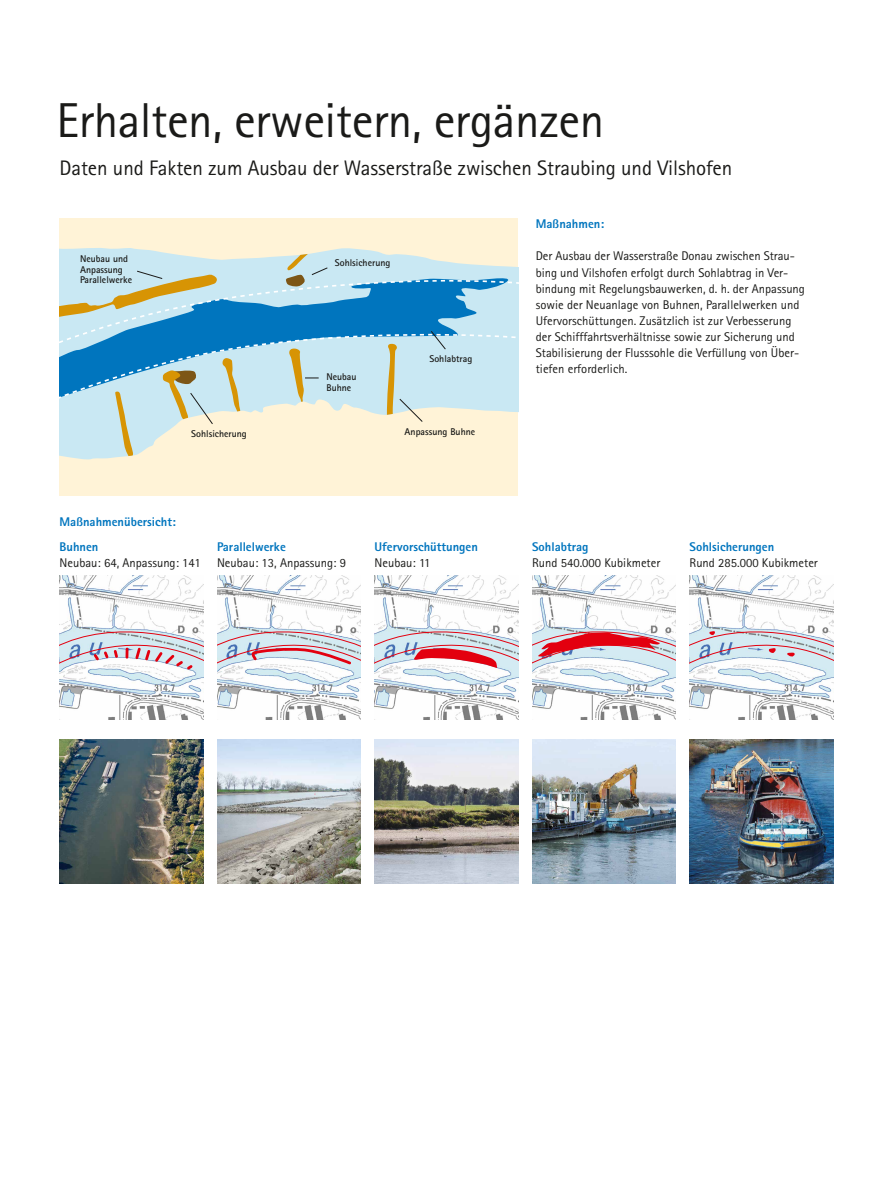
<style>
.page{position:relative;width:893px;height:1191px;background:#fff}
.page>*{position:absolute;margin:0;border:0;box-sizing:border-box;transform-origin:0 0}
.t1{font:49px "Rotis Sans Serif";letter-spacing:-.01em;color:#1a1a18}
.t2{font:21px "Rotis Sans Serif";letter-spacing:-.005em;color:#1a1a18}
.t3{font:12.6px/16.1px "Rotis Sans Serif";color:#1a1a18}
.t4{font:800 12.6px/24.8px "Rotis Sans Serif";color:#0075be}
.t5{font:700 9.8px/10.8px "Rotis Sans Serif";color:#1a1a18}
</style>
<div class="page">
<div style="left:60px;top:218px;width:458px;height:278px;background:#fff3d7"></div>
<svg style="left:60px;top:248px;width:324px;height:212px"></svg>
<svg style="left:60px;top:254px;width:458px;height:202px"></svg>
<img style="left:60px;top:575px;width:143px;height:144px">
<img style="left:217px;top:575px;width:144px;height:144px">
<img style="left:375px;top:575px;width:143px;height:144px">
<img style="left:532px;top:575px;width:144px;height:144px">
<img style="left:690px;top:575px;width:143px;height:144px">
<svg style="left:532px;top:617px;width:144px;height:50px"></svg>
<svg style="left:375px;top:617px;width:143px;height:51px"></svg>
<svg style="left:217px;top:617px;width:144px;height:50px"></svg>
<svg style="left:60px;top:617px;width:143px;height:55px"></svg>
<svg style="left:690px;top:617px;width:143px;height:50px"></svg>
<img style="left:60px;top:739px;width:143px;height:144px">
<img style="left:217px;top:739px;width:144px;height:144px">
<img style="left:375px;top:739px;width:143px;height:144px">
<img style="left:690px;top:739px;width:143px;height:144px">
<img style="left:532px;top:739px;width:144px;height:144px">
<h1 class="t1" style="left:57px;top:91px;width:549px">Erhalten, erweitern, ergänzen</h1>
<h2 class="t2" style="left:60px;top:155px;width:674px">Daten und Fakten zum Ausbau der Wasserstraße zwischen Straubing und Vilshofen</h2>
<p class="t5" style="left:80px;top:253px;width:54px">Neubau und<br>Anpassung<br>Parallelwerke</p>
<p class="t5" style="left:191px;top:428px;width:57px">Sohlsicherung</p>
<p class="t5" style="left:335px;top:257px;width:57px">Sohlsicherung</p>
<p class="t5" style="left:326px;top:371px;width:32px">Neubau<br>Buhne</p>
<p class="t5" style="left:429px;top:353px;width:44px">Sohlabtrag</p>
<p class="t5" style="left:405px;top:425px;width:72px">Anpassung Buhne</p>
<p class="t4" style="left:60px;top:509px;width:118px">Maßnahmenübersicht:<br>Buhnen</p>
<p class="t3" style="left:60px;top:554px;width:143px">Neubau: 64, Anpassung: 141</p>
<p class="t4" style="left:217px;top:534px;width:70px">Parallelwerke</p>
<p class="t3" style="left:217px;top:554px;width:130px">Neubau: 13, Anpassung: 9</p>
<p class="t4" style="left:375px;top:534px;width:105px">Ufervorschüttungen</p>
<p class="t3" style="left:375px;top:554px;width:57px">Neubau: 11</p>
<p class="t4" style="left:536px;top:211px;width:70px">Maßnahmen:</p>
<p class="t3" style="left:536px;top:248px;width:271px">Der Ausbau der Wasserstraße Donau zwischen Strau&shy;bing und Vilshofen erfolgt durch Sohlabtrag in Ver&shy;bindung mit Regelungsbauwerken, d. h. der Anpassung sowie der Neuanlage von Buhnen, Parallelwerken und Ufervorschüttungen. Zusätzlich ist zur Verbesserung der Schifffahrtsverhältnisse sowie zur Sicherung und Stabilisierung der Flusssohle die Verfüllung von Über&shy;tiefen erforderlich.</p>
<p class="t4" style="left:532px;top:534px;width:58px">Sohlabtrag</p>
<p class="t3" style="left:532px;top:554px;width:130px">Rund 540.000 Kubikmeter</p>
<p class="t4" style="left:690px;top:534px;width:86px">Sohlsicherungen</p>
<p class="t3" style="left:690px;top:554px;width:130px">Rund 285.000 Kubikmeter</p>
</div>
